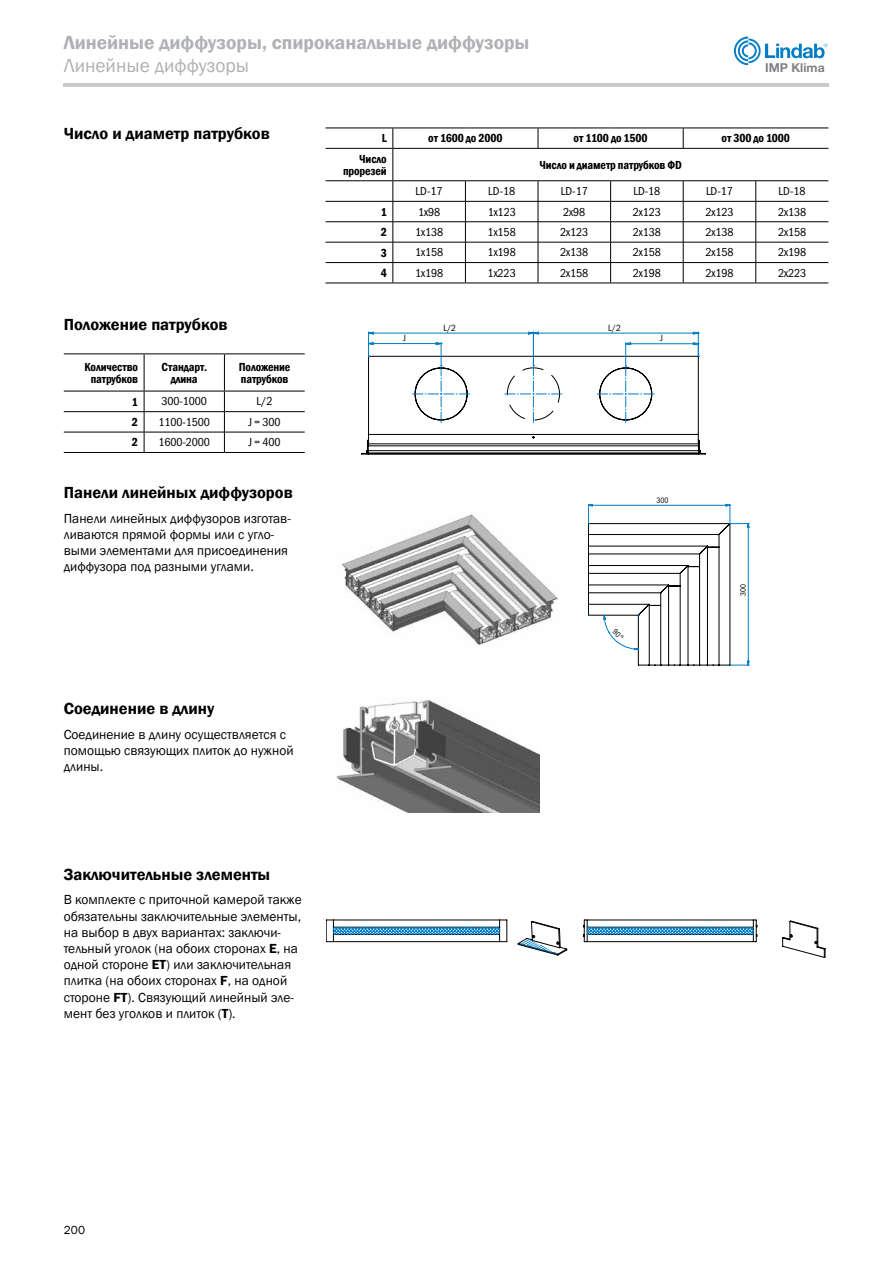
<style>
.page{position:relative;width:893px;height:1263px;background:#fff}
.page>*{position:absolute;margin:0;border:0;box-sizing:border-box;transform-origin:0 0}
.t1{font:600 19.5px "Franklin Gothic";color:#afb1b4}
.t2{font:19.5px "Franklin Gothic";color:#afb1b4}
.t3{font:600 16.5px "Franklin Gothic";color:#000}
.t4{font:13.5px/16.2px "Franklin Gothic";color:#000}
.t5{font:700 12.3px "Helvetica Neue LT Pro";color:#808285}
.t6{font:12px "Franklin Gothic URW Con Boo";letter-spacing:-.01em;color:#000}
.t7{font:600 condensed 12px/12px "Franklin Gothic";letter-spacing:-.01em;color:#000;text-align:center}
.t8{font:12px "Franklin Gothic";color:#000}
.t9{font:9.3px "Franklin Gothic URW Con Boo";color:#000}
.t10{font:8.1px "Franklin Gothic URW Con Boo";color:#000;scale:.95 1}
.s1{font-weight:600}
</style>
<div class="page">
<img style="left:336px;top:699px;width:204px;height:113px">
<img style="left:341px;top:513px;width:217px;height:132px">
<svg style="left:361px;top:332px;width:345px;height:122px"></svg>
<svg style="left:326px;top:920px;width:499px;height:38px"></svg>
<hr style="left:64px;top:353px;width:80px;height:1px;background:#000">
<hr style="left:144px;top:353px;width:80px;height:1px;background:#000">
<hr style="left:224px;top:353px;width:81px;height:1px;background:#000">
<svg style="left:64px;top:354px;width:241px;height:98px"></svg>
<hr style="left:64px;top:452px;width:80px;height:1px;background:#000">
<hr style="left:144px;top:452px;width:80px;height:1px;background:#000">
<hr style="left:224px;top:452px;width:81px;height:1px;background:#000">
<svg style="left:325px;top:129px;width:503px;height:154px"></svg>
<hr style="left:325px;top:128px;width:68px;height:1px;background:#000">
<hr style="left:393px;top:128px;width:72px;height:1px;background:#000">
<hr style="left:465px;top:128px;width:73px;height:1px;background:#000">
<hr style="left:538px;top:128px;width:73px;height:1px;background:#000">
<hr style="left:611px;top:128px;width:72px;height:1px;background:#000">
<hr style="left:683px;top:128px;width:73px;height:1px;background:#000">
<hr style="left:756px;top:128px;width:72px;height:1px;background:#000">
<hr style="left:325px;top:148px;width:68px;height:1px;background:#000">
<hr style="left:393px;top:148px;width:72px;height:1px;background:#000">
<hr style="left:465px;top:148px;width:73px;height:1px;background:#000">
<hr style="left:538px;top:148px;width:73px;height:1px;background:#000">
<hr style="left:611px;top:148px;width:72px;height:1px;background:#000">
<hr style="left:683px;top:148px;width:73px;height:1px;background:#000">
<hr style="left:756px;top:148px;width:72px;height:1px;background:#000">
<hr style="left:325px;top:180px;width:68px;height:1px;background:#000">
<hr style="left:393px;top:180px;width:72px;height:1px;background:#000">
<hr style="left:465px;top:180px;width:73px;height:1px;background:#000">
<hr style="left:538px;top:180px;width:73px;height:1px;background:#000">
<hr style="left:611px;top:180px;width:72px;height:1px;background:#000">
<hr style="left:683px;top:180px;width:73px;height:1px;background:#000">
<hr style="left:756px;top:180px;width:72px;height:1px;background:#000">
<svg style="left:393px;top:128px;width:1px;height:20px"></svg>
<svg style="left:538px;top:128px;width:1px;height:20px"></svg>
<svg style="left:683px;top:128px;width:1px;height:20px"></svg>
<hr style="left:393px;top:149px;width:1px;height:31px;background:#000">
<hr style="left:325px;top:201px;width:68px;height:1px;background:#000">
<hr style="left:393px;top:201px;width:72px;height:1px;background:#000">
<hr style="left:465px;top:201px;width:73px;height:1px;background:#000">
<hr style="left:538px;top:201px;width:73px;height:1px;background:#000">
<hr style="left:611px;top:201px;width:72px;height:1px;background:#000">
<hr style="left:683px;top:201px;width:73px;height:1px;background:#000">
<hr style="left:756px;top:201px;width:72px;height:1px;background:#000">
<hr style="left:325px;top:221px;width:68px;height:1px;background:#000">
<hr style="left:393px;top:221px;width:72px;height:1px;background:#000">
<hr style="left:465px;top:221px;width:73px;height:1px;background:#000">
<hr style="left:538px;top:221px;width:73px;height:1px;background:#000">
<hr style="left:611px;top:221px;width:72px;height:1px;background:#000">
<hr style="left:683px;top:221px;width:73px;height:1px;background:#000">
<hr style="left:756px;top:221px;width:72px;height:1px;background:#000">
<hr style="left:325px;top:242px;width:68px;height:1px;background:#000">
<hr style="left:393px;top:242px;width:72px;height:1px;background:#000">
<hr style="left:465px;top:242px;width:73px;height:1px;background:#000">
<hr style="left:538px;top:242px;width:73px;height:1px;background:#000">
<hr style="left:611px;top:242px;width:72px;height:1px;background:#000">
<hr style="left:683px;top:242px;width:73px;height:1px;background:#000">
<hr style="left:756px;top:242px;width:72px;height:1px;background:#000">
<hr style="left:325px;top:262px;width:68px;height:1px;background:#000">
<hr style="left:393px;top:262px;width:72px;height:1px;background:#000">
<svg style="left:393px;top:181px;width:1px;height:102px"></svg>
<hr style="left:465px;top:262px;width:73px;height:1px;background:#000">
<svg style="left:465px;top:181px;width:1px;height:102px"></svg>
<hr style="left:538px;top:262px;width:73px;height:1px;background:#000">
<svg style="left:538px;top:181px;width:1px;height:102px"></svg>
<hr style="left:611px;top:262px;width:72px;height:1px;background:#000">
<svg style="left:610px;top:181px;width:1px;height:102px"></svg>
<hr style="left:683px;top:262px;width:73px;height:1px;background:#000">
<svg style="left:683px;top:181px;width:1px;height:102px"></svg>
<hr style="left:756px;top:262px;width:72px;height:1px;background:#000">
<svg style="left:755px;top:181px;width:1px;height:102px"></svg>
<hr style="left:325px;top:283px;width:68px;height:1px;background:#000">
<hr style="left:393px;top:283px;width:72px;height:1px;background:#000">
<hr style="left:465px;top:283px;width:73px;height:1px;background:#000">
<hr style="left:538px;top:283px;width:73px;height:1px;background:#000">
<hr style="left:611px;top:283px;width:72px;height:1px;background:#000">
<hr style="left:683px;top:283px;width:73px;height:1px;background:#000">
<hr style="left:756px;top:283px;width:72px;height:1px;background:#000">
<hr style="left:64px;top:83px;width:765px;height:3px;background:#c9cacc">
<svg style="left:734px;top:37px;width:94px;height:28px"></svg>
<svg style="left:588px;top:504px;width:162px;height:162px"></svg>
<h1 class="t1" style="left:64px;top:30px;width:467px">Линейные диффузоры, спироканальные диффузоры</h1>
<h1 class="t2" style="left:64px;top:54px;width:187px">Линейные диффузоры</h1>
<p class="t5" style="left:765px;top:60px;width:61px">IMP Klima</p>
<p class="t3" style="left:64px;top:123px;width:207px">Чиcло и диаметр патрубков</p>
<p class="t3" style="left:64px;top:315px;width:165px">Пoложение патрубков</p>
<p class="t7" style="left:85px;top:360px;width:55px">Количество патрубков</p>
<p class="t7" style="left:161px;top:360px;width:47px">Стандарт. длина</p>
<p class="t7" style="left:239px;top:360px;width:53px;text-align:left">Пoложение патрубков</p>
<p class="t7" style="left:132px;top:395px;width:8px">1</p>
<p class="t6" style="left:161px;top:394px;width:47px">300-1000</p>
<p class="t6" style="left:257px;top:394px;width:17px">L/2</p>
<p class="t7" style="left:132px;top:416px;width:8px">2</p>
<p class="t6" style="left:158px;top:414px;width:53px">1100-1500</p>
<p class="t6" style="left:249px;top:414px;width:33px">J = 300</p>
<p class="t7" style="left:132px;top:436px;width:8px">2</p>
<p class="t6" style="left:158px;top:435px;width:53px">1600-2000</p>
<p class="t6" style="left:249px;top:435px;width:33px">J = 400</p>
<p class="t3" style="left:64px;top:482px;width:230px">Панeли линейных диффузоров</p>
<p class="t4" style="left:64px;top:510px;width:228px">Панели линейных диффузоров изготав&shy;ливаются прямой формы или с угло&shy;выми элементами для присоединения диффузора под разными углами.</p>
<p class="t7" style="left:382px;top:132px;width:7px">L</p>
<p class="t7" style="left:428px;top:132px;width:76px">от 1600 до 2000</p>
<p class="t7" style="left:573px;top:132px;width:76px">от 1100 до 1500</p>
<p class="t7" style="left:721px;top:132px;width:70px">от 300 до 1000</p>
<p class="t7" style="left:343px;top:153px;width:45px;text-align:right">Число прорезей</p>
<p class="t7" style="left:539px;top:159px;width:144px">Чиcло и диаметр патрубков ΦD</p>
<p class="t6" style="left:416px;top:184px;width:28px">LD-17</p>
<p class="t6" style="left:488px;top:184px;width:28px">LD-18</p>
<p class="t6" style="left:561px;top:184px;width:28px">LD-17</p>
<p class="t6" style="left:633px;top:184px;width:28px">LD-18</p>
<p class="t6" style="left:706px;top:184px;width:28px">LD-17</p>
<p class="t6" style="left:779px;top:184px;width:28px">LD-18</p>
<p class="t7" style="left:381px;top:206px;width:8px">1</p>
<p class="t6" style="left:418px;top:204px;width:24px">1x98</p>
<p class="t6" style="left:488px;top:204px;width:30px">1x123</p>
<p class="t6" style="left:563px;top:204px;width:24px">2x98</p>
<p class="t6" style="left:633px;top:204px;width:30px">2x123</p>
<p class="t6" style="left:705px;top:204px;width:30px">2x123</p>
<p class="t6" style="left:778px;top:204px;width:30px">2x138</p>
<p class="t7" style="left:381px;top:226px;width:8px">2</p>
<p class="t6" style="left:415px;top:225px;width:30px">1x138</p>
<p class="t6" style="left:488px;top:225px;width:30px">1x158</p>
<p class="t6" style="left:560px;top:225px;width:30px">2x123</p>
<p class="t6" style="left:633px;top:225px;width:30px">2x138</p>
<p class="t6" style="left:705px;top:225px;width:30px">2x138</p>
<p class="t6" style="left:778px;top:225px;width:30px">2x158</p>
<p class="t7" style="left:381px;top:246px;width:8px">3</p>
<p class="t6" style="left:415px;top:245px;width:30px">1x158</p>
<p class="t6" style="left:488px;top:245px;width:30px">1x198</p>
<p class="t6" style="left:560px;top:245px;width:30px">2x138</p>
<p class="t6" style="left:633px;top:245px;width:30px">2x158</p>
<p class="t6" style="left:705px;top:245px;width:30px">2x158</p>
<p class="t6" style="left:778px;top:245px;width:30px">2x198</p>
<p class="t7" style="left:381px;top:267px;width:8px">4</p>
<p class="t6" style="left:415px;top:265px;width:30px">1x198</p>
<p class="t6" style="left:488px;top:265px;width:30px">1x223</p>
<p class="t6" style="left:560px;top:265px;width:30px">2x158</p>
<p class="t6" style="left:633px;top:265px;width:30px">2x198</p>
<p class="t6" style="left:705px;top:265px;width:30px">2x198</p>
<p class="t6" style="left:778px;top:265px;width:30px">2x223</p>
<p class="t9" style="left:443px;top:322px;width:14px">L/2</p>
<p class="t9" style="left:608px;top:322px;width:14px">L/2</p>
<p class="t9" style="left:403px;top:332px;width:4px">J</p>
<p class="t9" style="left:660px;top:333px;width:4px">J</p>
<p class="t10" style="left:657px;top:495px;width:14px">300</p>
<p class="t10" style="left:738px;top:595px;width:14px;rotate:-90deg">300</p>
<p class="t3" style="left:64px;top:698px;width:152px">Соединение в длину</p>
<p class="t4" style="left:64px;top:726px;width:231px">Соединение в длину осуществляется с помощью связующих плиток до нужной длины.</p>
<p class="t3" style="left:64px;top:864px;width:208px">Зaключительные злементы</p>
<p class="t4" style="left:64px;top:892px;width:239px">В комплекте с приточной камерой также обязательны заключительные элементы, на выбор в двух вариантах: заключи&shy;тельный уголок (на обоих сторонах <span class="s1">E</span>, на одной стороне <span class="s1">ET</span>) или заключительная плитка (на обоих сторонах <span class="s1">F</span>, на одной стороне <span class="s1">FT</span>). Связующий линейный эле&shy;мент без уголков и плиток (<span class="s1">T</span>).</p>
<p class="t8" style="left:64px;top:1223px;width:23px">200</p>
</div>
